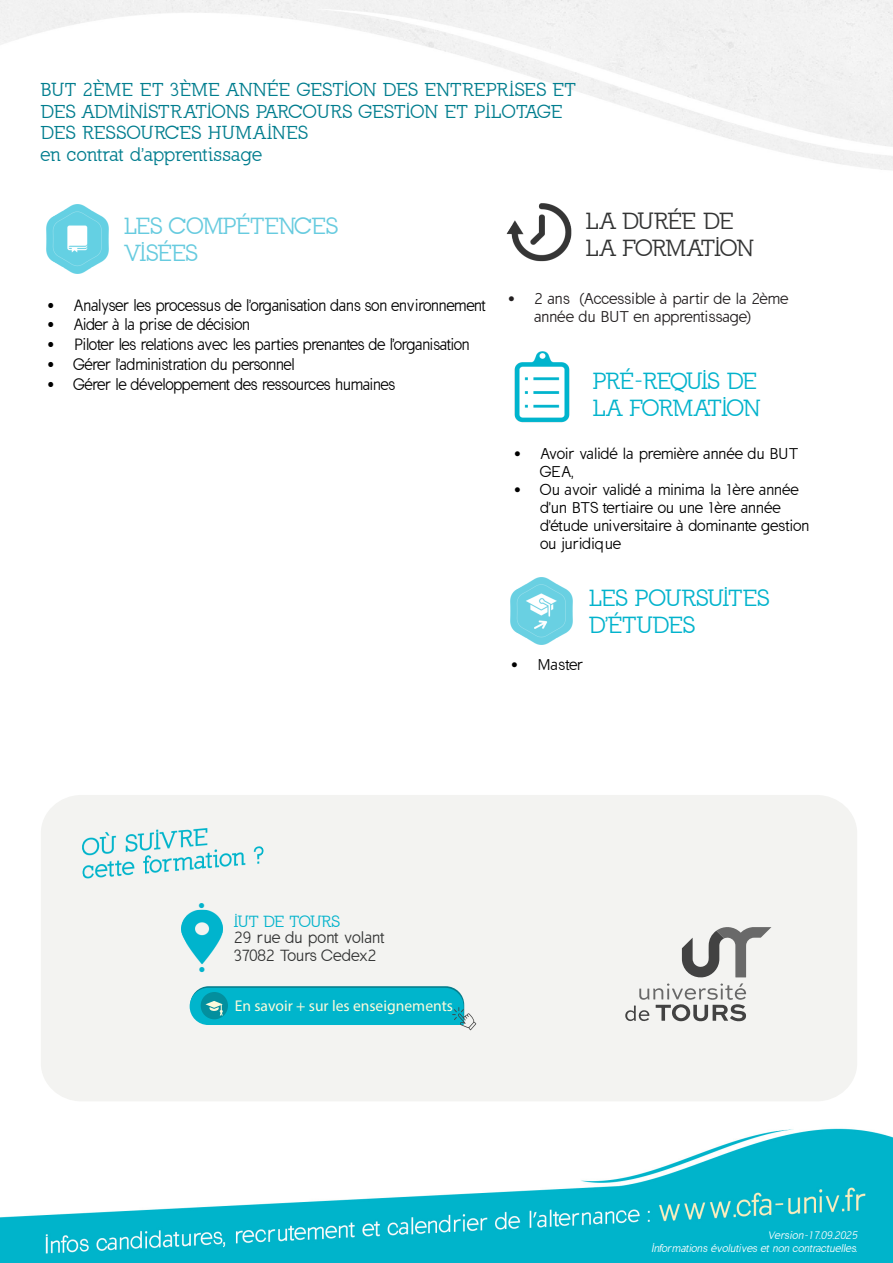
<style>
.page{position:relative;width:893px;height:1263px;background:#fff}
.page>*{position:absolute;margin:0;border:0;box-sizing:border-box;transform-origin:0 0}
.t1{font:22.5px "California";color:#03b3cc}
.t2{font:22.5px "California";color:#67cbdf}
.t3{font:22.5px "California";color:#333434}
.t4{font:18px/21.6px "California";letter-spacing:.03em;color:#007d8e}
.t5{font:15.75px "California Sans";letter-spacing:-.02em;color:#000;scale:.95 1}
.t6{font:15.75px "California Sans";color:#000;scale:.95 1}
.t7{font:15.75px "California Sans";letter-spacing:.005em;color:#000;scale:.95 1}
.t8{font:15.6px "California Sans";color:#333434}
.t9{font:15.6px "Myriad Pro";color:#fcfadb}
.t10{font:15.6px "California";letter-spacing:.025em;color:#03b3cc}
.t11{font:15.6px "California Sans";color:#03b3cc}
.t12{font:15px/18px "California Sans";color:#000}
.t13{font:15px/18px "California Sans";letter-spacing:.025em;color:#231f20}
.t14{font:italic 10.5px "California Sans";color:#fff}
</style>
<div class="page">
<img style="left:0;top:0;width:893px;height:1263px">
<div style="left:41px;top:795px;width:816px;height:306px;background:#f3f3f1;border-radius:40px"></div>
<img style="left:47px;top:204px;width:62px;height:69px">
<img style="left:507px;top:203px;width:64px;height:62px">
<img style="left:507px;top:349px;width:71px;height:74px">
<img style="left:82px;top:828px;width:182px;height:51px">
<img style="left:510px;top:577px;width:62px;height:68px">
<img style="left:181px;top:909px;width:42px;height:56px">
<svg style="left:190px;top:986px;width:286px;height:44px"></svg>
<svg style="left:625px;top:927px;width:146px;height:94px"></svg>
<p class="t4" style="left:41px;top:79px;width:536px">BUT 2ÈME ET 3ÈME ANNÉE GESTION DES ENTREPRISES ET<br>DES ADMINISTR ATIONS PARCOURS GESTION ET PILOTAGE<br>DES RESSOURCES HUMAINES</p>
<p class="t4" style="left:41px;top:144px;width:222px">en contrat d'apprentissage</p>
<p class="t2" style="left:124px;top:213px;width:215px">LES COMPÉTENCES</p>
<p class="t2" style="left:124px;top:240px;width:75px">VISÉES</p>
<p class="t3" style="left:586px;top:208px;width:149px">LA DURÉE DE</p>
<p class="t3" style="left:586px;top:235px;width:169px">LA FORMATION</p>
<p class="t5" style="left:47px;top:296px;width:463px">• Analyser les processus de l'organisation dans son environnement</p>
<p class="t7" style="left:47px;top:316px;width:215px">• Aider à la prise de décision</p>
<p class="t6" style="left:47px;top:335px;width:446px">• Piloter les relations avec les parties prenantes de l'organisation</p>
<p class="t5" style="left:47px;top:355px;width:262px">• Gérer l'administration du personnel</p>
<p class="t5" style="left:47px;top:375px;width:368px">• Gérer le développement des ressources humaines</p>
<p class="t13" style="left:534px;top:290px;width:255px;text-indent:-27px">• 2 ans (Accessible à partir de la 2ème année du BUT en apprentissage)</p>
<p class="t1" style="left:593px;top:368px;width:166px">PRÉ-REQUIS DE</p>
<p class="t1" style="left:593px;top:395px;width:169px">LA FORMATION</p>
<p class="t12" style="left:540px;top:444px;width:259px;text-indent:-27px">• Avoir validé la première année du BUT<br>GEA,</p>
<p class="t12" style="left:540px;top:480px;width:270px;text-indent:-27px">• Ou avoir validé a minima la 1ère année d'un BTS tertiaire ou une 1ère année d'étude universitaire à dominante gestion ou juridique</p>
<p class="t1" style="left:589px;top:585px;width:181px">LES POURSUITES</p>
<p class="t1" style="left:589px;top:612px;width:107px">D'ÉTUDES</p>
<p class="t12" style="left:511px;top:656px;width:74px">• Master</p>
<p class="t11" style="left:197px;top:896px;width:10px">•</p>
<p class="t11" style="left:198px;top:961px;width:10px">•</p>
<p class="t10" style="left:234px;top:912px;width:107px">IUT DE TOURS</p>
<p class="t8" style="left:234px;top:928px;width:152px">29 rue du pont volant</p>
<p class="t8" style="left:234px;top:947px;width:144px">37082 Tours Cedex2</p>
<p class="t9" style="left:235px;top:996px;width:220px">En savoir + sur les enseignements</p>
<p class="t14" style="left:767px;top:1229px;width:94px">Version-17.09.2025</p>
<p class="t14" style="left:651px;top:1242px;width:210px">Informations évolutives et non contractuelles.</p>
</div>
